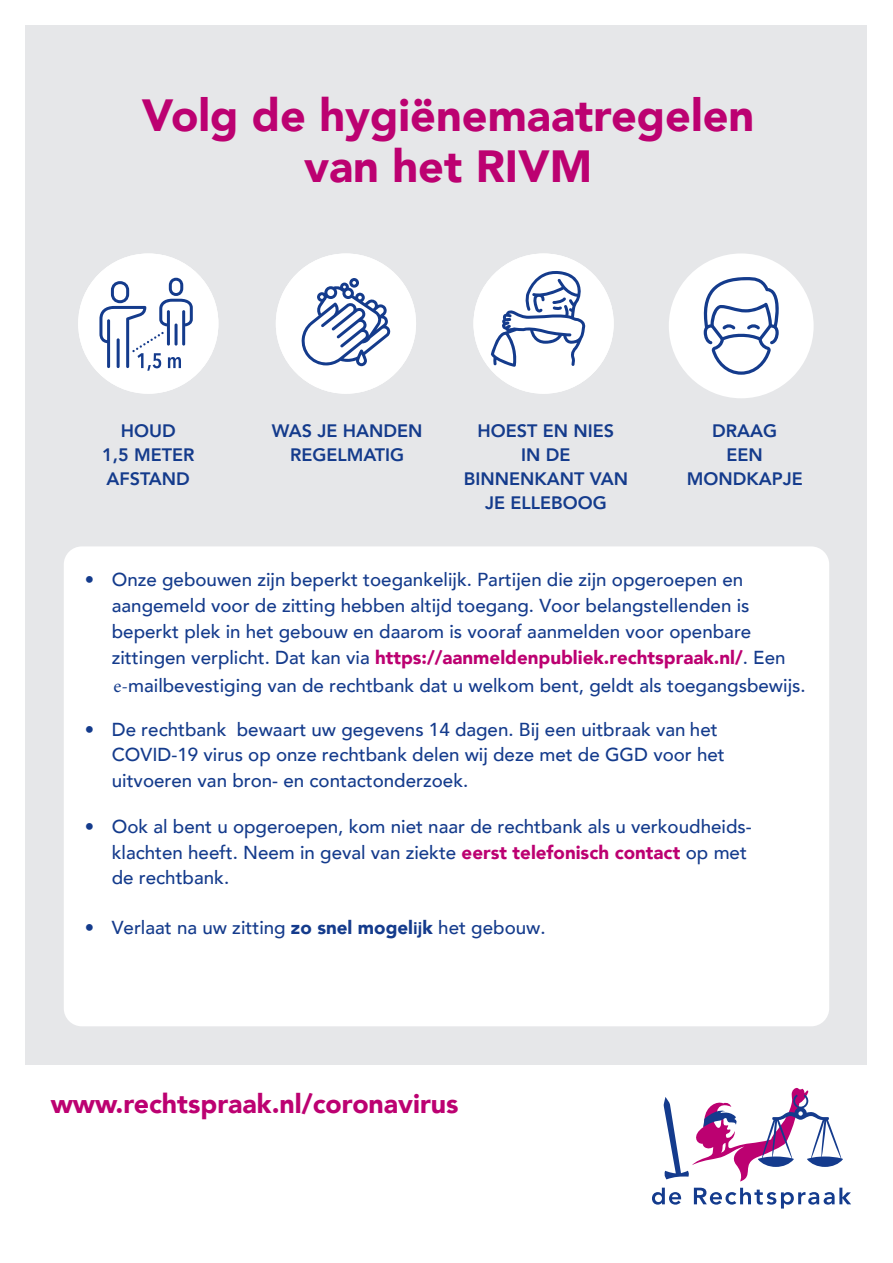
<style>
.page{position:relative;width:893px;height:1263px;background:#fff}
.page>*{position:absolute;margin:0;border:0;box-sizing:border-box;transform-origin:0 0}
.t1{font:900 45px/51px "Avenir";color:#bc0171;text-align:center}
.t2{font:900 26.7px "Avenir";color:#bc0171}
.t3{font:500 18.75px/25.5px "Avenir";color:#143b8c}
.t4{font:800 18px/24px "Avenir";color:#143b8c;text-align:center}
.s1{font-weight:900;color:#bc0171}
.s2{font-family:"Minion Pro";font-weight:400}
.s3{font-weight:900}
.s4{font-family:"Arial";font-weight:700;font-size:16.5px}
</style>
<div class="page">
<div style="left:26px;top:26px;width:841px;height:1039px;background:#e6e7e9"></div>
<div style="left:64px;top:546px;width:765px;height:480px;background:#fff;border-radius:18px"></div>
<svg style="left:78px;top:253px;width:140px;height:141px"></svg>
<svg style="left:473px;top:253px;width:141px;height:141px"></svg>
<svg style="left:276px;top:253px;width:140px;height:141px"></svg>
<div style="left:669px;top:253px;width:145px;height:145px;background:#fff;border-radius:50%"></div>
<svg style="left:703px;top:277px;width:76px;height:98px"></svg>
<svg style="left:652px;top:1187px;width:29px;height:17px"></svg>
<svg style="left:694px;top:1187px;width:157px;height:21px"></svg>
<svg style="left:663px;top:1088px;width:180px;height:93px"></svg>
<h1 class="t1" style="left:142px;top:88px;width:614px">Volg de hygiënemaatregelen van het RIVM</h1>
<p class="t4" style="left:102px;top:418px;width:94px">HOUD<br>1,5 METER<br>AFSTAND</p>
<p class="t4" style="left:272px;top:418px;width:152px">WAS JE HANDEN<br>REGELMATIG</p>
<p class="t4" style="left:464px;top:418px;width:166px">HOEST EN NIES<br>IN DE<br>BINNENKANT VAN<br>JE ELLEBOOG</p>
<p class="t4" style="left:687px;top:418px;width:117px">DRAAG<br>EEN<br>MONDKAPJE</p>
<p class="t3" style="left:112px;top:566px;width:675px;text-indent:-27px">• Onze gebouwen zijn beperkt toegankelijk. Partijen die zijn opgeroepen en aangemeld voor de zitting hebben altijd toegang. Voor belangstellenden is beperkt plek in het gebouw en daarom is vooraf aanmelden voor openbare zittingen verplicht. Dat kan via <span class="s1">https://aanmeldenpubliek.rechtspraak.nl/</span>. Een</p>
<p class="t3" style="left:113px;top:672px;width:694px"><span class="s2">e-</span>mailbevestiging van de rechtbank dat u welkom bent, geldt als toegangsbewijs.</p>
<p class="t3" style="left:112px;top:715px;width:615px;text-indent:-27px">• De rechtbank bewaart uw gegevens 14 dagen. Bij een uitbraak van het<br>COVID-19 virus op onze rechtbank delen wij deze met de GGD voor het uitvoeren van bron- en contactonderzoek.</p>
<p class="t3" style="left:112px;top:813px;width:641px;text-indent:-27px">• Ook al bent u opgeroepen, kom niet naar de rechtbank als u verkoudheids&shy;klachten heeft. Neem in geval van ziekte <span class="s1">eerst telefonisch contact</span> op met de rechtbank.</p>
<p class="t3" style="left:85px;top:913px;width:462px">• Verlaat na uw zitting <span class="s3">zo snel mogel</span><span class="s4">ij</span><span class="s3">k</span> het gebouw.</p>
<h2 class="t2" style="left:51px;top:1081px;width:409px">www.rechtspraak.nl/coronavirus</h2>
</div>
